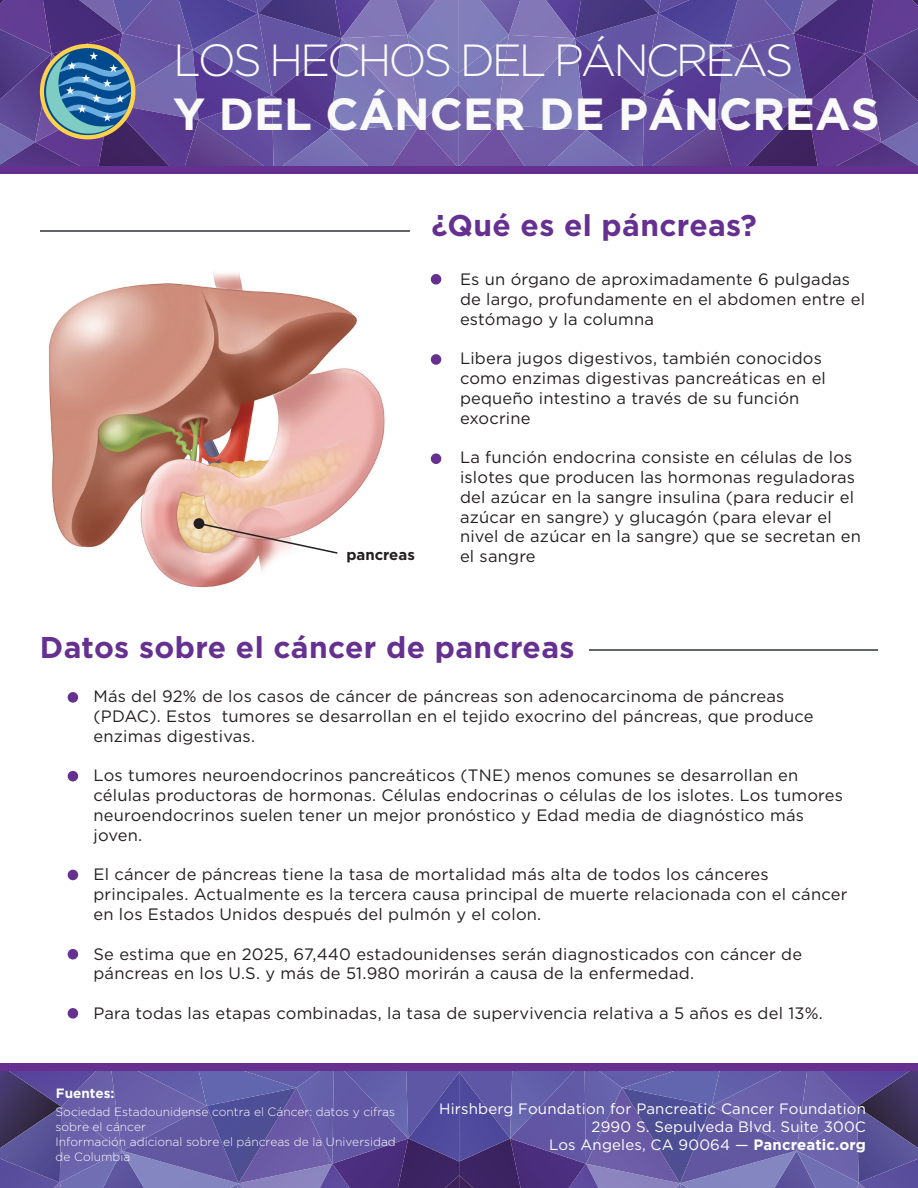
<style>
.page{position:relative;width:918px;height:1188px;background:#fff}
.page>*{position:absolute;margin:0;border:0;box-sizing:border-box;transform-origin:0 0}
.t1{font:300 45px "Gotham";letter-spacing:-.07em;color:#fafafa}
.t2{font:700 45px "Gotham";color:#fafafa}
.t3{font:700 30px "Gotham";letter-spacing:.01em;color:#663091}
.t4{font:16.5px/19.8px "Gotham";letter-spacing:.01em;color:#231f20}
.t5{font:15px/18px "Gotham";letter-spacing:.01em;color:#fff;text-align:right}
.t6{font:700 15px "Gotham";color:#231f20}
.t7{font:700 13.5px "Gotham";color:#fcfcfc}
.t8{font:300 12px/15px "Gotham";color:#fcfcfc}
.s1{font-weight:700}
</style>
<div class="page">
<svg style="left:0;top:1071px;width:918px;height:117px;background:#5f569e"></svg>
<div style="left:0;top:166px;width:918px;height:8px;background:#663091"></div>
<div style="left:0;top:1064px;width:918px;height:7px;background:#663091"></div>
<hr style="left:589px;top:649px;width:289px;height:2px;background:#62656a">
<hr style="left:40px;top:230px;width:370px;height:2px;background:#62656a">
<svg style="left:0;top:0;width:918px;height:166px;background:#65559e"></svg>
<div style="left:68px;top:692px;width:10px;height:11px;background:#663091;border-radius:50%"></div>
<div style="left:431px;top:274px;width:10px;height:11px;background:#663091;border-radius:50%"></div>
<div style="left:431px;top:354px;width:10px;height:11px;background:#663091;border-radius:50%"></div>
<div style="left:431px;top:453px;width:10px;height:11px;background:#663091;border-radius:50%"></div>
<div style="left:68px;top:771px;width:10px;height:10px;background:#663091;border-radius:50%"></div>
<div style="left:68px;top:870px;width:10px;height:10px;background:#663091;border-radius:50%"></div>
<div style="left:68px;top:949px;width:10px;height:10px;background:#663091;border-radius:50%"></div>
<div style="left:68px;top:1008px;width:10px;height:11px;background:#663091;border-radius:50%"></div>
<img style="left:49px;top:272px;width:336px;height:316px">
<svg style="left:193px;top:518px;width:146px;height:37px"></svg>
<h1 class="t1" style="left:173px;top:31px;width:622px">LOS HECHOS DEL PÁNCREAS</h1>
<h1 class="t2" style="left:173px;top:84px;width:708px">Y DEL CÁNCER DE PÁNCREAS</h1>
<p class="t6" style="left:346px;top:544px;width:70px">pancreas</p>
<h2 class="t3" style="left:431px;top:206px;width:327px">¿Qué es el páncreas?</h2>
<p class="t4" style="left:460px;top:269px;width:407px">Es un órgano de aproximadamente 6 pulgadas de largo, profundamente en el abdomen entre el estómago y la columna</p>
<p class="t4" style="left:460px;top:348px;width:367px">Libera jugos digestivos, también conocidos como enzimas digestivas pancreáticas en el pequeño intestino a través de su función exocrine</p>
<p class="t4" style="left:460px;top:447px;width:403px">La función endocrina consiste en células de los islotes que producen las hormonas reguladoras del azúcar en la sangre insulina (para reducir el azúcar en sangre) y glucagón (para elevar el nivel de azúcar en la sangre) que se secretan en el sangre</p>
<h2 class="t3" style="left:40px;top:627px;width:536px">Datos sobre el cáncer de pancreas</h2>
<p class="t4" style="left:93px;top:686px;width:722px">Más del 92% de los casos de cáncer de páncreas son adenocarcinoma de páncreas (PDAC). Estos tumores se desarrollan en el tejido exocrino del páncreas, que produce enzimas digestivas.</p>
<p class="t4" style="left:93px;top:765px;width:751px">Los tumores neuroendocrinos pancreáticos (TNE) menos comunes se desarrollan en células productoras de hormonas. Células endocrinas o células de los islotes. Los tumores neuroendocrinos suelen tener un mejor pronóstico y Edad media de diagnóstico más joven.</p>
<p class="t4" style="left:93px;top:864px;width:755px">El cáncer de páncreas tiene la tasa de mortalidad más alta de todos los cánceres principales. Actualmente es la tercera causa principal de muerte relacionada con el cáncer en los Estados Unidos después del pulmón y el colon.</p>
<p class="t4" style="left:93px;top:943px;width:710px">Se estima que en 2025, 67,440 estadounidenses serán diagnosticados con cáncer de páncreas en los U.S. y más de 51.980 morirán a causa de la enfermedad.</p>
<p class="t4" style="left:93px;top:1003px;width:731px">Para todas las etapas combinadas, la tasa de supervivencia relativa a 5 años es del 13%.</p>
<p class="t7" style="left:56px;top:1084px;width:60px">Fuentes:</p>
<p class="t8" style="left:56px;top:1104px;width:342px">Sociedad Estadounidense contra el Cáncer: datos y cifras sobre el cáncer<br>Información adicional sobre el páncreas de la Universidad de Columbia</p>
<p class="t5" style="left:439px;top:1099px;width:428px">Hirshberg Foundation for Pancreatic Cancer Foundation<br>2990 S. Sepulveda Blvd. Suite 300C<br>Los Angeles, CA 90064 — <span class="s1">Pancreatic.org</span></p>
</div>
